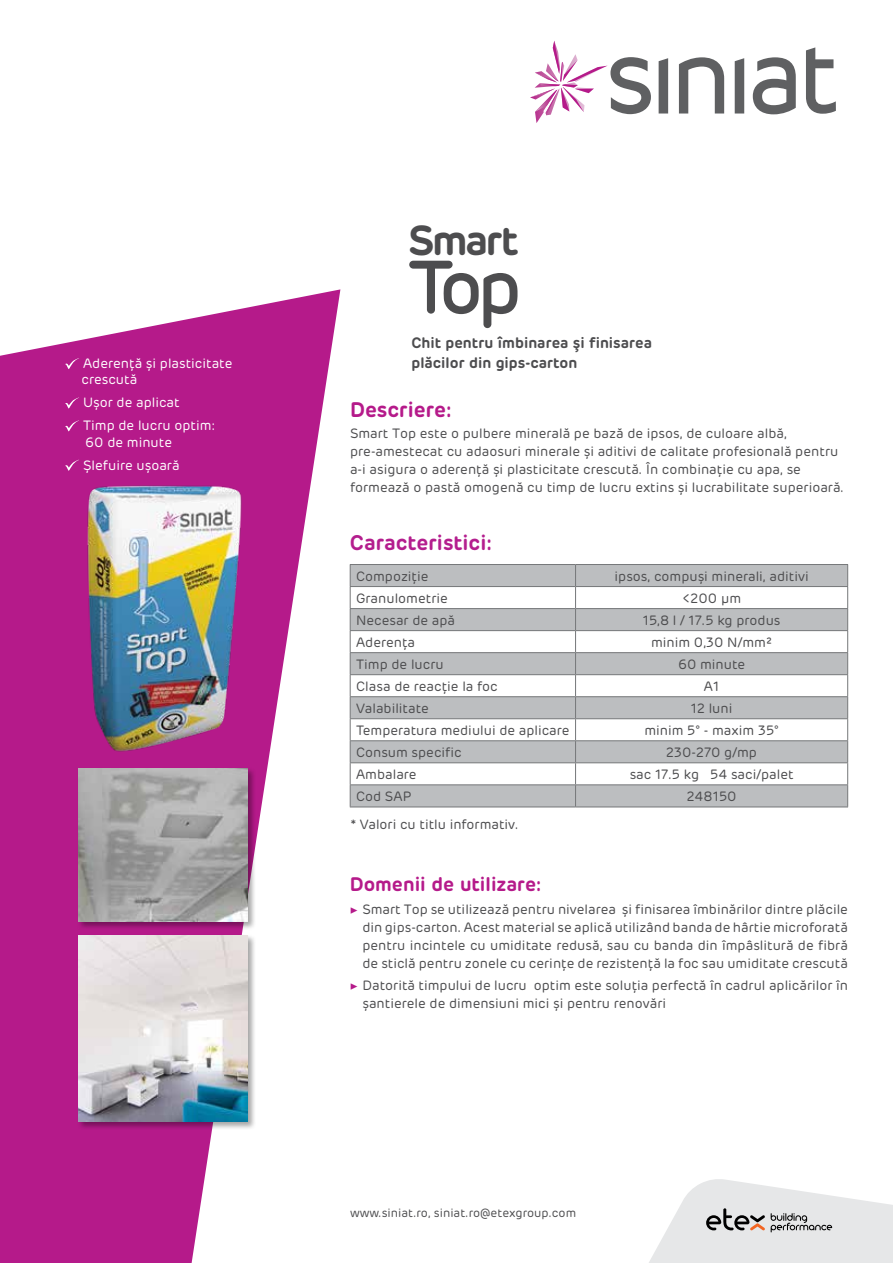
<style>
.page{position:relative;width:893px;height:1263px;background:#fff}
.page>*{position:absolute;margin:0;border:0;box-sizing:border-box;transform-origin:0 0}
.t1{font:500 74.85px "Rubrik";color:#4d4d4f}
.t2{font:600 41.55px "Rubrik";letter-spacing:-.06em;color:#4d4d4f}
.t3{font:600 21px "Rubrik";color:#b41e8e}
.t4{font:600 21px "Rubrik";color:#b51a8a}
.t5{font:600 19.5px "Rubrik";color:#b51a8a}
.t6{font:600 15px/19.5px "Rubrik";color:#4d4d4f}
.t7{font:13.5px/18px "Rubrik";color:#4d4d4f}
.t8{font:13.5px/23px "Rubrik";color:#fff}
.t9{font:12px "Rubrik";color:#4d4d4f}
.s1{font-family:"Minion Pro";color:#b51a8a}
</style>
<div class="page">
<svg style="left:0;top:289px;width:340px;height:974px;fill:#b51a8a"></svg>
<svg style="left:649px;top:1179px;width:244px;height:84px"></svg>
<svg style="left:753px;top:57px;width:43px;height:57px"></svg>
<svg style="left:659px;top:58px;width:9px;height:56px"></svg>
<svg style="left:679px;top:57px;width:45px;height:57px"></svg>
<svg style="left:735px;top:58px;width:9px;height:56px"></svg>
<svg style="left:806px;top:47px;width:30px;height:67px"></svg>
<svg style="left:530px;top:41px;width:121px;height:82px"></svg>
<img style="left:79px;top:478px;width:168px;height:279px">
<svg style="left:351px;top:565px;width:496px;height:242px;fill:#bcbec0"></svg>
<hr style="left:350px;top:564px;width:226px;height:1px;background:#757779">
<hr style="left:576px;top:564px;width:272px;height:1px;background:#757779">
<hr style="left:350px;top:586px;width:226px;height:1px;background:#757779">
<hr style="left:576px;top:586px;width:272px;height:1px;background:#757779">
<hr style="left:350px;top:608px;width:226px;height:1px;background:#757779">
<hr style="left:576px;top:608px;width:272px;height:1px;background:#757779">
<hr style="left:350px;top:807px;width:226px;height:1px;background:#757779">
<hr style="left:576px;top:807px;width:272px;height:1px;background:#757779">
<svg style="left:847px;top:565px;width:1px;height:242px"></svg>
<hr style="left:350px;top:630px;width:226px;height:1px;background:#757779">
<hr style="left:350px;top:652px;width:226px;height:1px;background:#757779">
<hr style="left:576px;top:630px;width:272px;height:1px;background:#757779">
<hr style="left:576px;top:652px;width:272px;height:1px;background:#757779">
<hr style="left:350px;top:674px;width:226px;height:1px;background:#757779">
<hr style="left:350px;top:696px;width:226px;height:1px;background:#757779">
<hr style="left:576px;top:674px;width:272px;height:1px;background:#757779">
<hr style="left:576px;top:696px;width:272px;height:1px;background:#757779">
<hr style="left:350px;top:718px;width:226px;height:1px;background:#757779">
<hr style="left:350px;top:740px;width:226px;height:1px;background:#757779">
<hr style="left:576px;top:718px;width:272px;height:1px;background:#757779">
<hr style="left:576px;top:740px;width:272px;height:1px;background:#757779">
<hr style="left:350px;top:762px;width:226px;height:1px;background:#757779">
<svg style="left:350px;top:565px;width:1px;height:242px"></svg>
<hr style="left:350px;top:784px;width:226px;height:1px;background:#757779">
<hr style="left:576px;top:762px;width:272px;height:1px;background:#757779">
<svg style="left:575px;top:565px;width:1px;height:242px"></svg>
<hr style="left:576px;top:784px;width:272px;height:1px;background:#757779">
<div style="left:77px;top:767px;width:179px;height:163px;background:#000;opacity:.35"></div>
<img style="left:79px;top:769px;width:168px;height:153px">
<div style="left:77px;top:934px;width:179px;height:196px;background:#000;opacity:.35"></div>
<img style="left:79px;top:935px;width:168px;height:187px">
<svg style="left:65px;top:356px;width:18px;height:13px"></svg>
<svg style="left:65px;top:396px;width:18px;height:13px"></svg>
<svg style="left:65px;top:419px;width:18px;height:13px"></svg>
<svg style="left:65px;top:458px;width:18px;height:13px"></svg>
<p class="t8" style="left:82px;top:355px;width:152px;line-height:16.5px">Aderenţă și plasticitate crescută</p>
<p class="t8" style="left:83px;top:391px;width:134px">Ușor de aplicat<br>Timp de lucru optim:</p>
<p class="t8" style="left:83px;top:430px;width:98px">60 de minute<br>Șlefuire ușoară</p>
<h2 class="t2" style="left:408px;top:214px;width:112px">Smart</h2>
<h1 class="t1" style="left:408px;top:239px;width:116px">Top</h1>
<p class="t6" style="left:411px;top:333px;width:242px">Chit pentru îmbinarea şi finisarea plăcilor din gips-carton</p>
<h3 class="t4" style="left:350px;top:396px;width:103px">Descriere:</h3>
<p class="t7" style="left:350px;top:425px;width:496px">Smart Top este o pulbere minerală pe bază de ipsos, de culoare albă, pre-amestecat cu adaosuri minerale și aditivi de calitate profesională pentru a-i asigura o aderenţă și plasticitate crescută. În combinaţie cu apa, se formează o pastă omogenă cu timp de lucru extins și lucrabilitate superioară.</p>
<h3 class="t3" style="left:350px;top:529px;width:144px">Caracteristici:</h3>
<p class="t7" style="left:356px;top:567px;width:74px">Compoziţie</p>
<p class="t7" style="left:614px;top:567px;width:196px">ipsos, compuși minerali, aditivi</p>
<p class="t7" style="left:356px;top:589px;width:93px">Granulometrie</p>
<p class="t7" style="left:682px;top:589px;width:61px">&lt;200 µm</p>
<p class="t7" style="left:356px;top:611px;width:101px">Necesar de apă</p>
<p class="t7" style="left:643px;top:611px;width:139px">15,8 l / 17.5 kg produs</p>
<p class="t7" style="left:356px;top:633px;width:61px">Aderenţa</p>
<p class="t7" style="left:651px;top:633px;width:123px">minim 0,30 N/mm²</p>
<p class="t7" style="left:356px;top:655px;width:89px">Timp de lucru</p>
<p class="t7" style="left:678px;top:655px;width:69px">60 minute</p>
<p class="t7" style="left:356px;top:677px;width:143px">Clasa de reacţie la foc</p>
<p class="t7" style="left:704px;top:677px;width:17px">A1</p>
<p class="t7" style="left:356px;top:699px;width:74px">Valabilitate</p>
<p class="t7" style="left:691px;top:699px;width:43px">12 luni</p>
<p class="t7" style="left:356px;top:721px;width:215px">Temperatura mediului de aplicare</p>
<p class="t7" style="left:644px;top:721px;width:136px">minim 5° - maxim 35°</p>
<p class="t7" style="left:356px;top:743px;width:107px">Consum specific</p>
<p class="t7" style="left:666px;top:743px;width:92px">230-270 g/mp</p>
<p class="t7" style="left:356px;top:765px;width:62px">Ambalare</p>
<p class="t7" style="left:630px;top:765px;width:165px">sac 17.5 kg 54 saci/palet</p>
<p class="t7" style="left:356px;top:787px;width:57px">Cod SAP</p>
<p class="t7" style="left:687px;top:787px;width:51px">248150</p>
<p class="t7" style="left:351px;top:815px;width:169px">* Valori cu titlu informativ.</p>
<h3 class="t5" style="left:350px;top:872px;width:193px">Domenii de utilizare:</h3>
<p class="t7" style="left:362px;top:900px;width:487px;text-align:justify;text-indent:-13px"><span class="s1">▶</span> Smart Top se utilizează pentru nivelarea și finisarea îmbinărilor dintre plăcile din gips-carton. Acest material se aplică utilizând banda de hârtie microforată pentru incintele cu umiditate redusă, sau cu banda din împâslitură de fibră de sticlă pentru zonele cu cerinţe de rezistenţă la foc sau umiditate crescută</p>
<p class="t7" style="left:362px;top:976px;width:487px;text-indent:-13px"><span class="s1">▶</span> Datorită timpului de lucru optim este soluţia perfectă în cadrul aplicărilor în șantierele de dimensiuni mici și pentru renovări</p>
<p class="t9" style="left:350px;top:1205px;width:228px">www.siniat.ro, siniat.ro@etexgroup.com</p>
</div>
